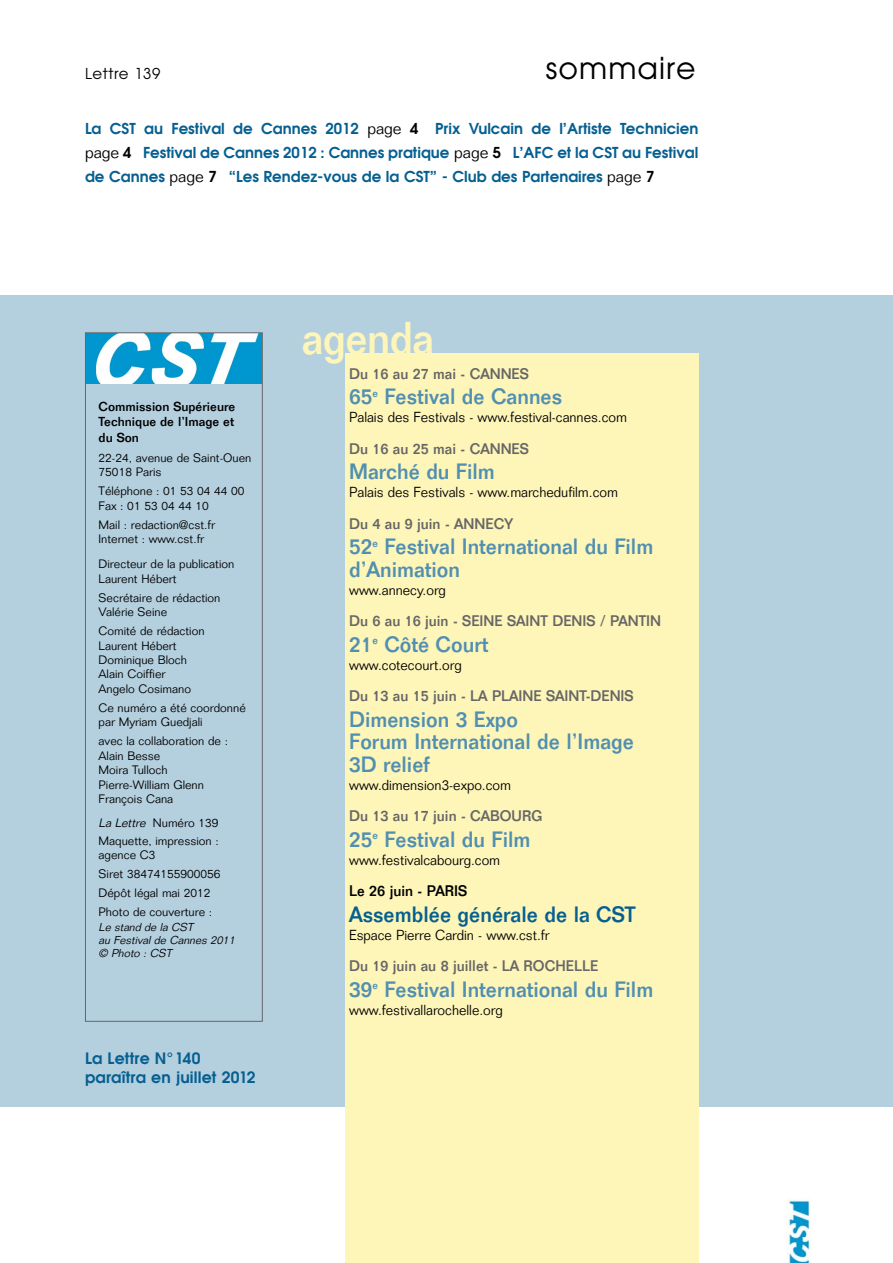
<style>
.page{position:relative;width:893px;height:1263px;background:#fff}
.page>*{position:absolute;margin:0;border:0;box-sizing:border-box;transform-origin:0 0}
.t1{font:500 45px "Folio";letter-spacing:-.015em;color:#fef5b9;scale:.93 1}
.t2{font:30px "Avant Garde";letter-spacing:.035em;color:#000}
.t3{font:500 21.75px/22.5px "Folio";color:#508fb1;scale:.96 1}
.t4{font:500 21.75px "Folio";color:#055f90;scale:.96 1}
.t5{font:600 15.6px/19.5px "Avant Garde";letter-spacing:.01em;color:#055f90}
.t6{font:600 15px/24px "Avant Garde";color:#055f90;text-align:justify}
.t7{font:500 15px "Folio";color:#666;scale:.96 1}
.t8{font:500 15px "Folio";color:#000;scale:.96 1}
.t9{font:15px "Avant Garde";letter-spacing:.035em;color:#000}
.t10{font:300 14.25px "Folio";color:#000;scale:.96 1}
.t11{font:500 12.75px/15.3px "Folio";color:#000;text-align:justify}
.t12{font:300 12px/14.4px "Folio";color:#000}
.t13{font:italic 300 11.25px/12.8px "Folio";color:#000}
.s1{font-family:"Folio";font-weight:300;font-size:16.2px;color:#000}
.s2{color:#000}
.s3{font-style:italic}
</style>
<div class="page">
<div style="left:0;top:295px;width:892px;height:812px;background:#b4cfde"></div>
<img style="left:787px;top:1199px;width:23px;height:64px">
<img style="left:87px;top:334px;width:174px;height:50px">
<div style="left:345px;top:353px;width:353px;height:910px;background:#fef5b9"></div>
<div style="left:85px;top:332px;width:178px;height:690px;border:1px solid #666"></div>
<p class="t9" style="left:85px;top:64px;width:77px">Lettre 139</p>
<h2 class="t2" style="left:546px;top:49px;width:151px">sommaire</h2>
<p class="t6" style="left:85px;top:116px;width:615px">La CST au Festival de Cannes 2012 <span class="s1">page</span> <span class="s2">4</span> Prix Vulcain de l’Artiste Technicien <span class="s1">page</span> <span class="s2">4</span> Festival de Cannes 2012 : Cannes pratique <span class="s1">page</span> <span class="s2">5</span> L’AFC et la CST au Festival de Cannes <span class="s1">page</span> <span class="s2">7</span> “Les Rendez-vous de la CST” - Club des Partenaires <span class="s1">page</span> <span class="s2">7</span></p>
<p class="t11" style="left:99px;top:399px;width:138px">Commission Supérieure Technique de l’Image et du Son</p>
<p class="t12" style="left:99px;top:450px;width:154px">22-24, avenue de Saint-Ouen<br>75018 Paris</p>
<p class="t12" style="left:99px;top:484px;width:147px">Téléphone : 01 53 04 44 00<br>Fax : 01 53 04 44 10</p>
<p class="t12" style="left:99px;top:517px;width:118px">Mail : redaction@cst.fr<br>Internet : www.cst.fr</p>
<p class="t12" style="left:99px;top:557px;width:137px">Directeur de la publication<br>Laurent Hébert</p>
<p class="t12" style="left:99px;top:590px;width:123px">Secrétaire de rédaction<br>Valérie Seine</p>
<p class="t12" style="left:99px;top:624px;width:108px">Comité de rédaction<br>Laurent Hébert<br>Dominique Bloch<br>Alain Coiffier<br>Angelo Cosimano</p>
<p class="t12" style="left:99px;top:700px;width:149px">Ce numéro a été coordonné par Myriam Guedjali</p>
<p class="t12" style="left:99px;top:734px;width:131px">avec la collaboration de :<br>Alain Besse<br>Moira Tulloch<br>Pierre-William Glenn<br>François Cana</p>
<p class="t12" style="left:99px;top:814px;width:122px;line-height:17.5px"><span class="s3">La Lettre</span> Numéro 139<br>Maquette, impression :</p>
<p class="t12" style="left:99px;top:845px;width:123px;line-height:19px">agence C3<br>Siret 38474155900056<br>Dépôt légal mai 2012<br>Photo de couverture :</p>
<p class="t13" style="left:99px;top:921px;width:141px">Le stand de la CST<br>au Festivalde Cannes 2011 © Photo :CST</p>
<h3 class="t5" style="left:85px;top:1048px;width:172px">La Lettre N°140 paraîtra en juillet 2012</h3>
<h1 class="t1" style="left:302px;top:311px;width:144px">agenda</h1>
<p class="t7" style="left:349px;top:364px;width:189px">Du 16 au 27 mai - CANNES</p>
<h3 class="t3" style="left:349px;top:385px;width:223px">65<sup>e</sup> Festival de Cannes</h3>
<p class="t10" style="left:349px;top:409px;width:291px">Palais des Festivals - www.festival-cannes.com</p>
<p class="t7" style="left:349px;top:439px;width:189px">Du 16 au 25 mai - CANNES</p>
<h3 class="t3" style="left:349px;top:460px;width:153px">Marché du Film</h3>
<p class="t10" style="left:349px;top:484px;width:282px">Palais des Festivals - www.marchedufilm.com</p>
<p class="t7" style="left:349px;top:514px;width:172px">Du 4 au 9 juin - ANNECY</p>
<h3 class="t3" style="left:349px;top:535px;width:318px">52<sup>e</sup> Festival International du Film d’Animation</h3>
<p class="t10" style="left:349px;top:581px;width:102px">www.annecy.org</p>
<p class="t7" style="left:349px;top:612px;width:327px">Du 6 au 16 juin - SEINE SAINT DENIS / PANTIN</p>
<h3 class="t3" style="left:349px;top:632px;width:146px">21<sup>e</sup> Côté Court</h3>
<p class="t10" style="left:349px;top:656px;width:119px">www.cotecourt.org</p>
<p class="t7" style="left:349px;top:687px;width:298px">Du 13 au 15 juin - LA PLAINE SAINT-DENIS</p>
<h3 class="t3" style="left:349px;top:707px;width:298px">Dimension 3 Expo<br>Forum International de l’Image<br>3D relief</h3>
<p class="t10" style="left:349px;top:776px;width:170px">www.dimension3-expo.com</p>
<p class="t7" style="left:349px;top:807px;width:203px">Du 13 au 17 juin - CABOURG</p>
<h3 class="t3" style="left:349px;top:827px;width:190px">25<sup>e</sup> Festival du Film</h3>
<p class="t10" style="left:349px;top:851px;width:159px">www.festivalcabourg.com</p>
<p class="t8" style="left:349px;top:882px;width:124px">Le 26 juin - PARIS</p>
<h3 class="t4" style="left:349px;top:901px;width:300px">Assemblée générale de la CST</h3>
<p class="t10" style="left:349px;top:926px;width:210px">Espace Pierre Cardin - www.cst.fr</p>
<p class="t7" style="left:349px;top:957px;width:261px">Du 19 juin au 8 juillet - LA ROCHELLE</p>
<h3 class="t3" style="left:349px;top:977px;width:318px">39<sup>e</sup> Festival International du Film</h3>
<p class="t10" style="left:349px;top:1001px;width:161px">www.festivallarochelle.org</p>
</div>
